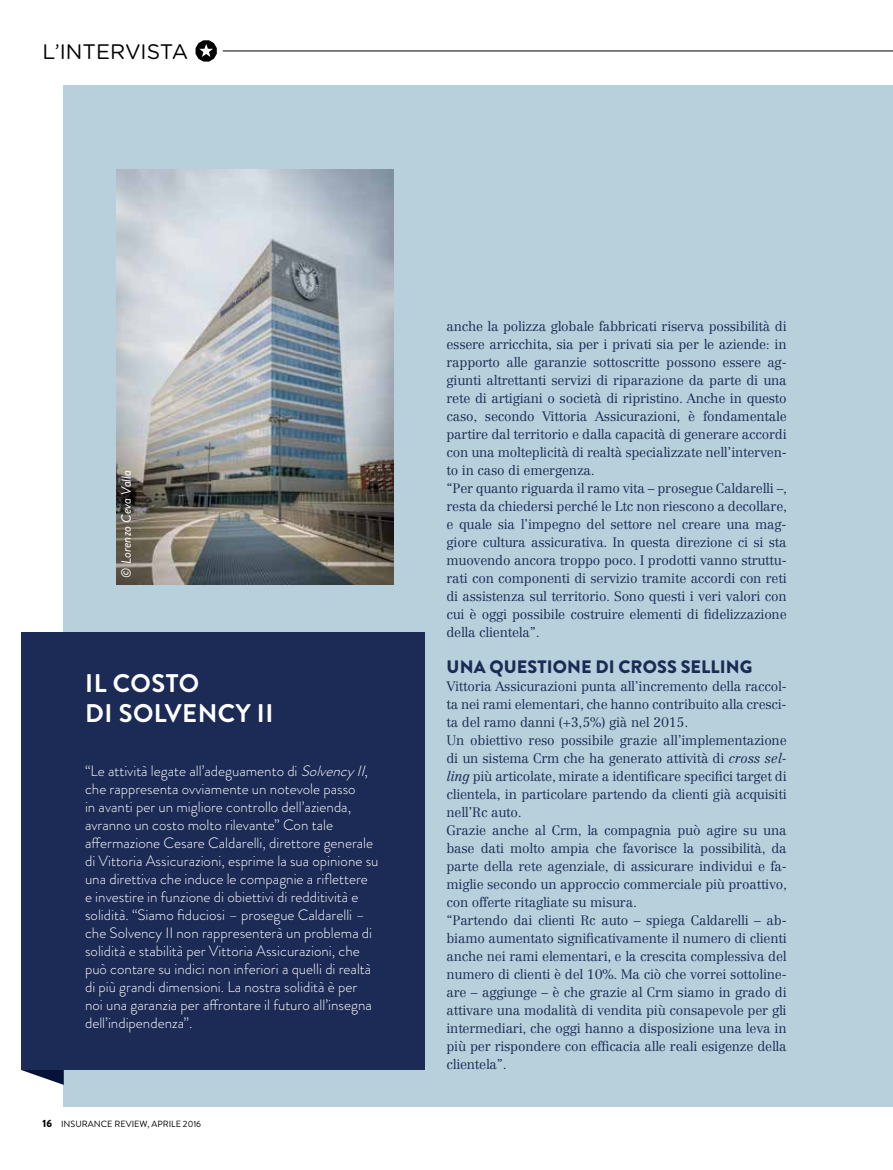
<style>
.page{position:relative;width:893px;height:1170px;background:#fff}
.page>*{position:absolute;margin:0;border:0;box-sizing:border-box;transform-origin:0 0}
.t1{font:700 25.5px/30px "Brandon Grotesque";letter-spacing:.02em;color:#fff}
.t2{font:21px "Gotham Rounded";color:#000}
.t3{font:900 18px "Brandon Grotesque";letter-spacing:.005em;color:#1c2b55}
.t4{font:300 15px/18px "Brandon Grotesque";color:#fff}
.t5{font:300 13.5px/18px "Centennial LT Std";letter-spacing:-.015em;color:#1c2b55}
.t6{font:italic 13.5px "Brandon Grotesque";color:#fff}
.t7{font:9px "Brandon Grotesque";color:#000}
.s1{font-style:italic}
.s2{font-weight:900;font-size:10.5px}
</style>
<div class="page">
<div style="left:64px;top:85px;width:829px;height:1021px;background:#b8d0dc"></div>
<svg style="left:21px;top:1069px;width:43px;height:15px"></svg>
<div style="left:21px;top:632px;width:404px;height:437px;background:#1c2b55"></div>
<hr style="left:223px;top:51px;width:670px;height:1px;background:#000">
<svg style="left:196px;top:40px;width:21px;height:22px"></svg>
<img style="left:117px;top:170px;width:276px;height:414px">
<h2 class="t2" style="left:43px;top:37px;width:147px">L’INTERVISTA</h2>
<p class="t6" style="left:117px;top:577px;width:109px;rotate:-90deg">© Lorenzo Ceva Valla</p>
<h1 class="t1" style="left:85px;top:668px;width:190px">IL COSTO<br>DI SOLVENCY II</h1>
<p class="t4" style="left:85px;top:762px;width:295px">“Le attività legate all’adeguamento di <span class="s1">SolvencyII</span>, che rappresenta ovviamente un notevole passo<br>in avanti per un migliore controllo dell’azienda, avranno un costo molto rilevante” Con tale affermazione Cesare Caldarelli, direttore generale di Vittoria Assicurazioni, esprime la sua opinione su una direttiva che induce le compagnie a riflettere e investire in funzione di obiettivi di redditività e solidità. “Siamo fiduciosi – prosegue Caldarelli – che Solvency II non rappresenterà un problema di solidità e stabilità per Vittoria Assicurazioni, che può contare su indici non inferiori a quelli di realtà di più grandi dimensioni. La nostra solidità è per noi una garanzia per affrontare il futuro all’insegna dell’indipendenza”.</p>
<p class="t7" style="left:43px;top:1117px;width:160px"><span class="s2">16</span> INSURANCE REVIEW, APRILE 2016</p>
<p class="t5" style="left:446px;top:317px;width:342px">anche la polizza globale fabbricati riserva possibilità di essere arricchita, sia per i privati sia per le aziende: in rapporto alle garanzie sottoscritte possono essere ag&shy;giunti altrettanti servizi di riparazione da parte di una rete di artigiani o società di ripristino. Anche in questo caso, secondo Vittoria Assicurazioni, è fondamentale partire dal territorio e dalla capacità di generare accordi con una molteplicità di realtà specializzate nell’interven&shy;to in caso di emergenza.<br>“Per quanto riguarda il ramo vita – prosegue Caldarelli –, resta da chiedersi perché le Ltc non riescono a decollare, e quale sia l’impegno del settore nel creare una mag&shy;giore cultura assicurativa. In questa direzione ci si sta muovendo ancora troppo poco. I prodotti vanno struttu&shy;rati con componenti di servizio tramite accordi con reti di assistenza sul territorio. Sono questi i veri valori con cui è oggi possibile costruire elementi di fidelizzazione della clientela”.</p>
<h3 class="t3" style="left:447px;top:654px;width:307px">UNA QUESTIONE DI CROSS SELLING</h3>
<p class="t5" style="left:446px;top:677px;width:342px">Vittoria Assicurazioni punta all’incremento della raccol&shy;ta nei rami elementari, che hanno contribuito alla cresci&shy;ta del ramo danni (+3,5%) già nel 2015.<br>Un obiettivo reso possibile grazie all’implementazione di un sistema Crm che ha generato attività di <span class="s1">cross sel&shy;ling</span> più articolate, mirate a identificare specifici target di clientela, in particolare partendo da clienti già acquisiti nell’Rc auto.<br>Grazie anche al Crm, la compagnia può agire su una base dati molto ampia che favorisce la possibilità, da parte della rete agenziale, di assicurare individui e fa&shy;miglie secondo un approccio commerciale più proattivo, con offerte ritagliate su misura.<br>“Partendo dai clienti Rc auto – spiega Caldarelli – ab&shy;biamo aumentato significativamente il numero di clienti anche nei rami elementari, e la crescita complessiva del numero di clienti è del 10%. Ma ciò che vorrei sottoline&shy;are – aggiunge – è che grazie al Crm siamo in grado di attivare una modalità di vendita più consapevole per gli intermediari, che oggi hanno a disposizione una leva in più per rispondere con efficacia alle reali esigenze della clientela”.</p>
</div>
